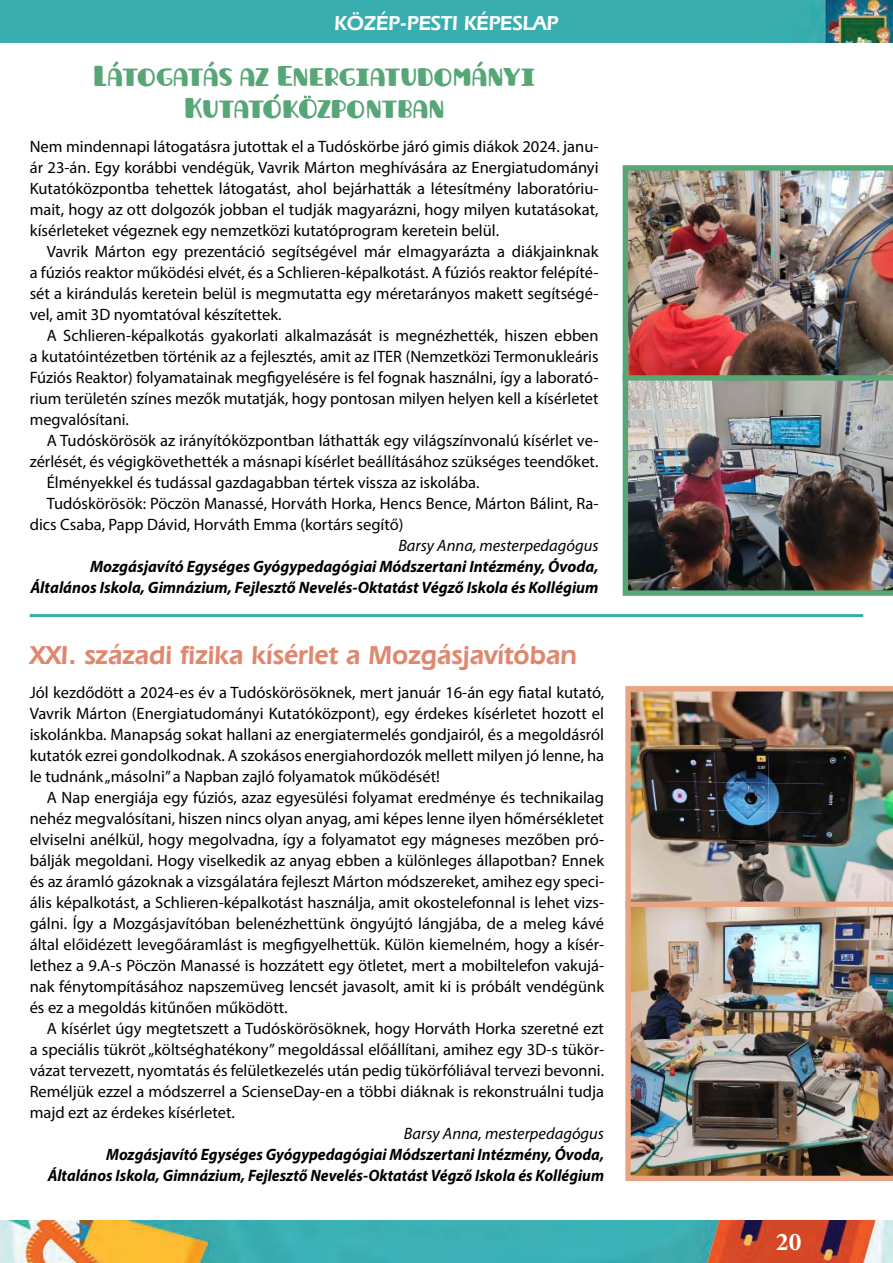
<style>
.page{position:relative;width:893px;height:1263px;background:#fff}
.page>*{position:absolute;margin:0;border:0;box-sizing:border-box;transform-origin:0 0}
.t1{font:28.5px/31.5px "Launica";letter-spacing:.02em;color:#56a676;text-align:center}
.t2{font:600 27px "Eras IT Cby BT";color:#e0886f}
.t3{font:700 25.5px "Minion Pro";color:#fff}
.t4{font:600 21px "Eras IT Cby BT";color:#fff}
.t5{font:16.5px/21px "Myriad Pro";color:#000;text-align:justify}
.t6{font:italic 700 16.5px/21px "Myriad Pro";color:#000;text-align:right}
.t7{font:italic 700 16.5px/21px "Myriad Pro";color:#000;text-align:right;scale:.95 1}
.t8{font:italic 16.5px "Myriad Pro";color:#000}
</style>
<div class="page">
<img style="left:0;top:0;width:893px;height:43px">
<img style="left:0;top:1220px;width:893px;height:43px">
<svg style="left:299px;top:96px;width:18px;height:23px"></svg>
<img style="left:623px;top:381px;width:270px;height:215px">
<img style="left:623px;top:165px;width:270px;height:216px">
<img style="left:625px;top:686px;width:268px;height:213px">
<img style="left:625px;top:899px;width:268px;height:283px">
<hr style="left:30px;top:614px;width:833px;height:3px;background:#36adad">
<p class="t4" style="left:334px;top:15px;width:226px">KÖZÉP-PESTI KÉPESLAP</p>
<h1 class="t1" style="left:93px;top:61px;width:443px">Látogatás az Energiatudományi<br>Kutatók zpontban</h1>
<p class="t5" style="left:30px;top:138px;width:570px">Nem mindennapi látogatásra jutottak el a Tudóskörbe járó gimis diákok 2024. janu&shy;ár 23-án. Egy korábbi vendégük, Vavrik Márton meghívására az Energiatudományi Kutatóközpontba tehettek látogatást, ahol bejárhatták a létesítmény laboratóriu&shy;mait, hogy az ott dolgozók jobban el tudják magyarázni, hogy milyen kutatásokat, kísérleteket végeznek egy nemzetközi kutatóprogram keretein belül.</p>
<p class="t5" style="left:30px;top:243px;width:570px;text-indent:17px">Vavrik Márton egy prezentáció segítségével már elmagyarázta a diákjainknak a fúziós reaktor működési elvét, és a Schlieren-képalkotást. A fúziós reaktor felépíté&shy;sét a kirándulás keretein belül is megmutatta egy méretarányos makett segítségé&shy;vel, amit 3D nyomtatóval készítettek.</p>
<p class="t5" style="left:30px;top:327px;width:570px;text-indent:17px">A Schlieren-képalkotás gyakorlati alkalmazását is megnézhették, hiszen ebben a kutatóintézetben történik az a fejlesztés, amit az ITER (Nemzetközi Termonukleáris Fúziós Reaktor) folyamatainak megfigyelésére is fel fognak használni, így a laborató&shy;rium területén színes mezők mutatják, hogy pontosan milyen helyen kell a kísérletet megvalósítani.</p>
<p class="t5" style="left:47px;top:432px;width:553px">A Tudóskörösök az irányítóközpontban láthatták egy világszínvonalú kísérlet ve-</p>
<p class="t5" style="left:30px;top:453px;width:570px">zérlését, és végigkövethették a másnapi kísérlet beállításához szükséges teendőket.</p>
<p class="t5" style="left:47px;top:474px;width:434px">Élményekkel és tudással gazdagabban tértek vissza az iskolába.</p>
<p class="t5" style="left:47px;top:495px;width:553px">Tudóskörösök: Pöczön Manassé, Horváth Horka, Hencs Bence, Márton Bálint, Ra-</p>
<p class="t5" style="left:30px;top:516px;width:375px">dics Csaba, Papp Dávid, Horváth Emma (kortárs segítő)</p>
<p class="t8" style="left:398px;top:539px;width:202px">Barsy Anna, mesterpedagógus</p>
<p class="t6" style="left:30px;top:558px;width:569px">Mozgásjavító Egységes Gyógypedagógiai Módszertani Intézmény, Óvoda,<br>Általános Iskola, Gimnázium, Fejlesztő Nevelés-Oktatást Végző Iskola és Kollégium</p>
<h2 class="t2" style="left:30px;top:645px;width:549px">XXI. századi fizika kísérlet a Mozgásjavítóban</h2>
<p class="t5" style="left:30px;top:684px;width:576px">Jól kezdődött a 2024-es év a Tudóskörösöknek, mert január 16-án egy fiatal kutató, Vavrik Márton (Energiatudományi Kutatóközpont), egy érdekes kísérletet hozott el iskolánkba. Manapság sokat hallani az energiatermelés gondjairól, és a megoldásról kutatók ezrei gondolkodnak. A szokásos energiahordozók mellett milyen jó lenne, ha le tudnánk „másolni” a Napban zajló folyamatok működését!</p>
<p class="t5" style="left:30px;top:789px;width:576px;text-indent:17px">A Nap energiája egy fúziós, azaz egyesülési folyamat eredménye és technikailag nehéz megvalósítani, hiszen nincs olyan anyag, ami képes lenne ilyen hőmérsékletet elviselni anélkül, hogy megolvadna, így a folyamatot egy mágneses mezőben pró&shy;bálják megoldani. Hogy viselkedik az anyag ebben a különleges állapotban? Ennek és az áramló gázoknak a vizsgálatára fejleszt Márton módszereket, amihez egy speci&shy;ális képalkotást, a Schlieren-képalkotást használja, amit okostelefonnal is lehet vizs&shy;gálni. Így a Mozgásjavítóban belenézhettünk öngyújtó lángjába, de a meleg kávé által előidézett levegőáramlást is megfigyelhettük. Külön kiemelném, hogy a kísér&shy;lethez a 9.A-s Pöczön Manassé is hozzátett egy ötletet, mert a mobiltelefon vakujá&shy;nak fénytompításához napszemüveg lencsét javasolt, amit ki is próbált vendégünk és ez a megoldás kitűnően működött.</p>
<p class="t5" style="left:30px;top:1020px;width:576px;text-indent:17px">A kísérlet úgy megtetszett a Tudóskörösöknek, hogy Horváth Horka szeretné ezt a speciális tükröt „költséghatékony” megoldással előállítani, amihez egy 3D-s tükör&shy;vázat tervezett, nyomtatás és felületkezelés után pedig tükörfóliával tervezi bevonni.<br>Reméljük ezzel a módszerrel a ScienseDay-en a többi diáknak is rekonstruálni tudja majd ezt az érdekes kísérletet.</p>
<p class="t8" style="left:404px;top:1127px;width:202px">Barsy Anna, mesterpedagógus</p>
<p class="t7" style="left:48px;top:1146px;width:587px">Mozgásjavító Egységes Gyógypedagógiai Módszertani Intézmény, Óvoda,<br>Általános Iskola, Gimnázium, Fejlesztő Nevelés-Oktatást Végző Iskola és Kollégium</p>
<h3 class="t3" style="left:776px;top:1231px;width:27px">20</h3>
</div>
